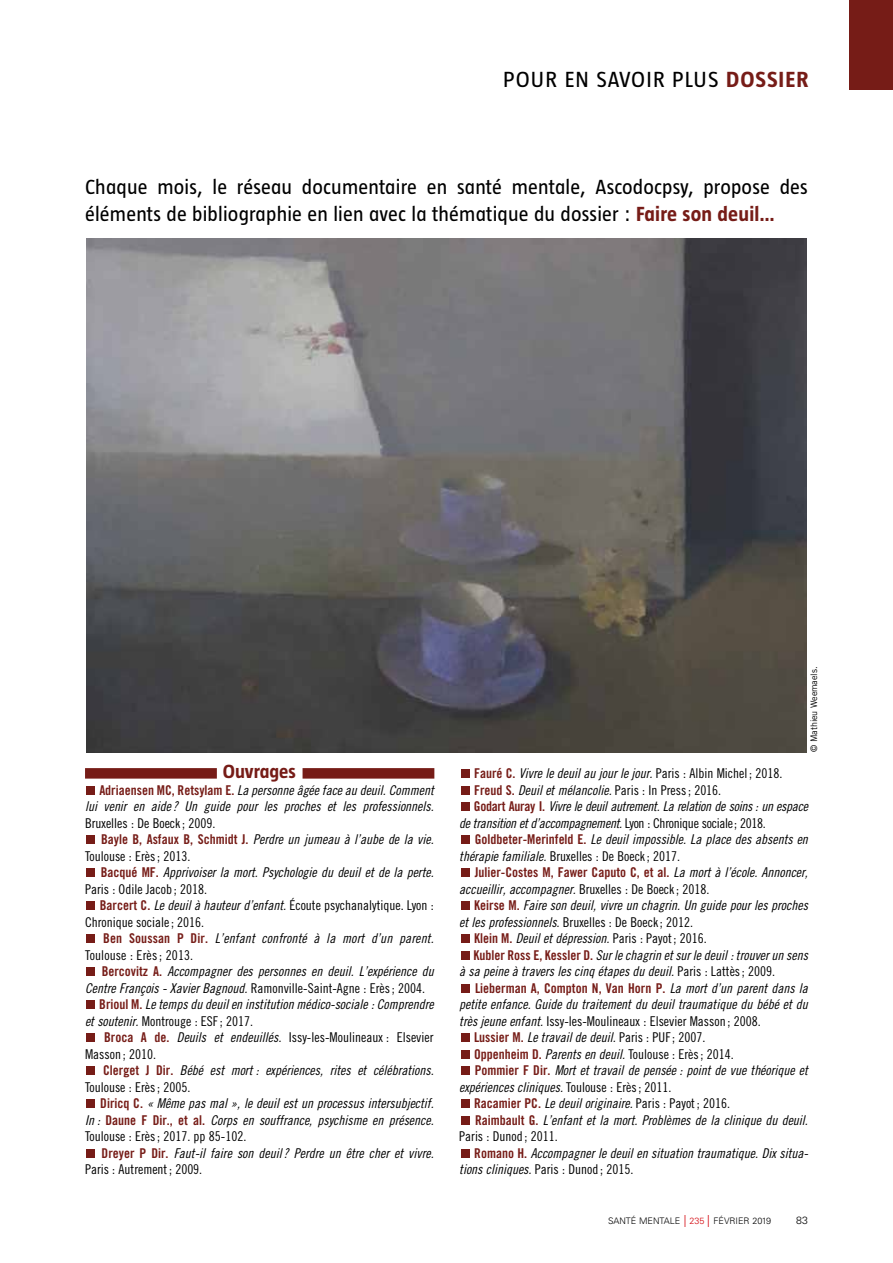
<style>
.page{position:relative;width:893px;height:1263px;background:#fff}
.page>*{position:absolute;margin:0;border:0;box-sizing:border-box;transform-origin:0 0}
.t1{font:22.5px "Taz";letter-spacing:.05em;color:#000}
.t2{font:21px/27px "Taz";letter-spacing:.01em;color:#000}
.t3{font:700 19.5px "Taz";color:#761c17}
.t4{font:13.5px/16.5px "Trade Gothic Cond Eighteen Obl";color:#000;text-align:right}
.t5{font:13.5px "Trade Gothic Cond Eighteen";color:#000}
.t6{font:13.5px/16.5px "Trade Gothic Cond Eighteen Obl";letter-spacing:-.02em;color:#000}
.t7{font:13.5px "Trade Gothic Bold Cond Twenty";color:#761c17}
.t8{font:300 10.5px "Univers";color:#000}
.t9{font:300 9px "Univers";color:#000}
.t10{font:9px "Trade Gothic";letter-spacing:-.01em;color:#000}
.s1{font-weight:700;color:#761c17}
.s2{font-family:"Trade Gothic Bold Cond Twenty";color:#761c17}
.s3{font-family:"Trade Gothic Cond Eighteen Obl"}
.s4{font-family:"Trade Gothic Cond Eighteen"}
.s5{font-family:"Trade Gothic Cond Eighteen Obl";color:#000}
.s6{font-size:12px;color:#d3050c}
.s7{color:#d3050c}
</style>
<div class="page">
<div style="left:849px;top:0;width:44px;height:89px;background:#761c17"></div>
<div style="left:87px;top:786px;width:8px;height:9px;background:#761c17"></div>
<div style="left:87px;top:836px;width:8px;height:8px;background:#761c17"></div>
<div style="left:87px;top:869px;width:8px;height:8px;background:#761c17"></div>
<div style="left:87px;top:902px;width:8px;height:8px;background:#761c17"></div>
<div style="left:87px;top:935px;width:8px;height:8px;background:#761c17"></div>
<div style="left:87px;top:968px;width:8px;height:8px;background:#761c17"></div>
<div style="left:87px;top:1001px;width:8px;height:8px;background:#761c17"></div>
<div style="left:87px;top:1034px;width:8px;height:8px;background:#761c17"></div>
<div style="left:87px;top:1067px;width:8px;height:8px;background:#761c17"></div>
<div style="left:87px;top:1100px;width:8px;height:8px;background:#761c17"></div>
<div style="left:87px;top:1149px;width:8px;height:9px;background:#761c17"></div>
<div style="left:85px;top:768px;width:132px;height:11px;background:#761c17"></div>
<div style="left:303px;top:768px;width:131px;height:11px;background:#761c17"></div>
<div style="left:461px;top:770px;width:8px;height:8px;background:#761c17"></div>
<div style="left:461px;top:786px;width:8px;height:9px;background:#761c17"></div>
<div style="left:461px;top:803px;width:8px;height:8px;background:#761c17"></div>
<div style="left:461px;top:836px;width:8px;height:8px;background:#761c17"></div>
<div style="left:461px;top:869px;width:8px;height:8px;background:#761c17"></div>
<div style="left:461px;top:902px;width:8px;height:8px;background:#761c17"></div>
<div style="left:461px;top:935px;width:8px;height:8px;background:#761c17"></div>
<div style="left:461px;top:951px;width:8px;height:9px;background:#761c17"></div>
<div style="left:461px;top:984px;width:8px;height:9px;background:#761c17"></div>
<div style="left:461px;top:1034px;width:8px;height:8px;background:#761c17"></div>
<div style="left:461px;top:1050px;width:8px;height:9px;background:#761c17"></div>
<div style="left:461px;top:1067px;width:8px;height:8px;background:#761c17"></div>
<div style="left:461px;top:1100px;width:8px;height:8px;background:#761c17"></div>
<div style="left:461px;top:1116px;width:8px;height:9px;background:#761c17"></div>
<div style="left:461px;top:1149px;width:8px;height:9px;background:#761c17"></div>
<img style="left:86px;top:239px;width:721px;height:513px">
<h1 class="t1" style="left:503px;top:68px;width:307px">POUR EN SAVOIR PLUS <span class="s1">DOSSIER</span></h1>
<h2 class="t2" style="left:85px;top:173px;width:724px">Chaque mois, le réseau documentaire en santé mentale, Ascodocpsy, propose des éléments de bibliographie en lien avec la thématique du dossier : <span class="s1">Faire son deuil…</span></h2>
<h3 class="t3" style="left:223px;top:761px;width:75px">Ouvrages</h3>
<p class="t4" style="left:85px;top:781px;width:350px"><span class="s2">Adriaensen MC, Retsylam E.</span> La personne âgée face au deuil. Comment lui venir en aide? Un guide pour les proches et les professionnels.</p>
<p class="t5" style="left:85px;top:815px;width:132px">Bruxelles : De Boeck; 2009.</p>
<p class="t4" style="left:101px;top:831px;width:334px"><span class="s2">Bayle B, Asfaux B, Schmidt J.</span> Perdre un jumeau à l’aube de la vie.</p>
<p class="t5" style="left:85px;top:848px;width:107px">Toulouse : Erès; 2013.</p>
<p class="t4" style="left:101px;top:864px;width:334px"><span class="s2">Bacqué MF.</span> Apprivoiser la mort. Psychologie du deuil et de la perte.</p>
<p class="t5" style="left:85px;top:881px;width:124px">Paris : Odile Jacob ; 2018.</p>
<p class="t5" style="left:100px;top:897px;width:335px"><span class="s2">Barcert C.</span> <span class="s3">Le deuil à hauteur d’enfant.</span> Écoute psychanalytique. Lyon :</p>
<p class="t5" style="left:85px;top:914px;width:121px">Chronique sociale; 2016.</p>
<p class="t4" style="left:103px;top:930px;width:332px"><span class="s2">Ben Soussan P Dir.</span> L’enfant confronté à la mort d’un parent.</p>
<p class="t5" style="left:85px;top:947px;width:110px">Toulouse : Erès; 2013.</p>
<p class="t4" style="left:102px;top:963px;width:334px"><span class="s2">Bercovitz A.</span> Accompagner des personnes en deuil. L’expérience du</p>
<p class="t5" style="left:85px;top:980px;width:341px"><span class="s3">Centre François - Xavier Bagnoud.</span> Ramonville-Saint-Agne : Erès; 2004.</p>
<p class="t4" style="left:99px;top:996px;width:336px"><span class="s2">Brioul M.</span> Le temps du deuil en institution médico-sociale : Comprendre</p>
<p class="t5" style="left:85px;top:1013px;width:170px"><span class="s3">et soutenir.</span> Montrouge : ESF; 2017.</p>
<p class="t5" style="left:104px;top:1029px;width:331px"><span class="s2">Broca A de.</span> <span class="s3">Deuils et endeuillés.</span> Issy-les-Moulineaux : Elsevier</p>
<p class="t5" style="left:85px;top:1046px;width:72px">Masson ; 2010.</p>
<p class="t4" style="left:103px;top:1062px;width:332px"><span class="s2">Clerget J Dir.</span> Bébé est mort : expériences, rites et célébrations.</p>
<p class="t5" style="left:85px;top:1079px;width:107px">Toulouse : Erès; 2005.</p>
<p class="t4" style="left:85px;top:1095px;width:350px"><span class="s2">Diricq C.</span> « Même pas mal », le deuil est un processus intersubjectif.<br>In : <span class="s2">Daune F Dir., et al.</span> Corps en souffrance, psychisme en présence.</p>
<p class="t5" style="left:85px;top:1128px;width:163px">Toulouse : Erès; 2017. pp 85-102.</p>
<p class="t4" style="left:102px;top:1144px;width:334px"><span class="s2">Dreyer P Dir.</span> Faut-il faire son deuil? Perdre un être cher et vivre.</p>
<p class="t5" style="left:85px;top:1161px;width:119px">Paris : Autrement; 2009.</p>
<p class="t10" style="left:808px;top:752px;width:87px;rotate:-90deg">© Mathieu Weemaels.</p>
<p class="t4" style="left:474px;top:765px;width:310px"><span class="s2">Fauré C.</span> Vivre le deuil au jour le jour. <span class="s4">Paris : Albin Michel ; 2018.</span></p>
<p class="t5" style="left:474px;top:782px;width:249px"><span class="s2">Freud S.</span> <span class="s3">Deuil et mélancolie.</span> Paris : In Press; 2016.</p>
<p class="t6" style="left:459px;top:798px;width:350px;text-indent:15px"><span class="s2">Godart Auray I.</span> Vivre le deuil autrement. La relation de soins : un espace de transition et d’accompagnement. <span class="s4">Lyon : Chronique sociale; 2018.</span></p>
<p class="t4" style="left:475px;top:831px;width:335px"><span class="s2">Goldbeter-Merinfeld E.</span> Le deuil impossible. La place des absents en</p>
<p class="t5" style="left:459px;top:848px;width:222px"><span class="s3">thérapie familiale.</span> Bruxelles : De Boeck; 2017.</p>
<p class="t7" style="left:475px;top:864px;width:335px">Julier-Costes M, Fawer Caputo C, et al. <span class="s5">La mort à l’école. Annoncer,</span></p>
<p class="t4" style="left:474px;top:880px;width:335px;text-align:left;text-indent:-15px">accueillir, accompagner. <span class="s4">Bruxelles : De Boeck; 2018.<br></span><span class="s2">Keirse M.</span> Faire son deuil, vivre un chagrin. Un guide pour les proches</p>
<p class="t5" style="left:459px;top:914px;width:235px"><span class="s3">et les professionnels.</span> Bruxelles : De Boeck; 2012.</p>
<p class="t4" style="left:474px;top:930px;width:234px"><span class="s2">Klein M.</span> Deuil et dépression. <span class="s4">Paris : Payot; 2016.</span></p>
<p class="t4" style="left:473px;top:946px;width:336px"><span class="s2">Kubler Ross E, Kessler D.</span> Sur le chagrin et sur le deuil : trouver un sens</p>
<p class="t4" style="left:459px;top:963px;width:317px">à sa peine à travers les cinq étapes du deuil. <span class="s4">Paris : Lattès; 2009.</span></p>
<p class="t7" style="left:475px;top:980px;width:334px">Lieberman A, Compton N, Van Horn P. <span class="s5">La mort d’un parent dans la</span></p>
<p class="t4" style="left:459px;top:996px;width:350px">petite enfance. Guide du traitement du deuil traumatique du bébé et du</p>
<p class="t5" style="left:459px;top:1013px;width:303px"><span class="s3">très jeune enfant.</span> Issy-les-Moulineaux : Elsevier Masson ; 2008.</p>
<p class="t4" style="left:474px;top:1029px;width:233px"><span class="s2">Lussier M.</span> Le travail de deuil. <span class="s4">Paris : PUF; 2007.</span></p>
<p class="t5" style="left:474px;top:1046px;width:261px"><span class="s2">Oppenheim D.</span> <span class="s3">Parents en deuil.</span> Toulouse : Erès; 2014.</p>
<p class="t4" style="left:475px;top:1062px;width:335px"><span class="s2">Pommier F Dir.</span> Mort et travail de pensée : point de vue théorique et</p>
<p class="t4" style="left:459px;top:1078px;width:214px">expériences cliniques. <span class="s4">Toulouse : Erès; 2011.</span></p>
<p class="t4" style="left:474px;top:1095px;width:257px"><span class="s2">Racamier PC.</span> Le deuil originaire. <span class="s4">Paris : Payot; 2016.</span></p>
<p class="t4" style="left:475px;top:1111px;width:334px"><span class="s2">Raimbault G.</span> L’enfant et la mort. Problèmes de la clinique du deuil.</p>
<p class="t5" style="left:459px;top:1128px;width:100px">Paris : Dunod ; 2011.</p>
<p class="t4" style="left:474px;top:1144px;width:335px"><span class="s2">Romano H.</span> Accompagner le deuil en situation traumatique. Dix situa-</p>
<p class="t5" style="left:459px;top:1161px;width:176px"><span class="s3">tions cliniques.</span> Paris : Dunod ; 2015.</p>
<p class="t9" style="left:608px;top:1215px;width:165px">SANTÉ MENTALE <span class="s6">|</span> <span class="s7">235</span> <span class="s6">|</span> FÉVRIER 2019</p>
<p class="t8" style="left:796px;top:1213px;width:13px">83</p>
</div>
